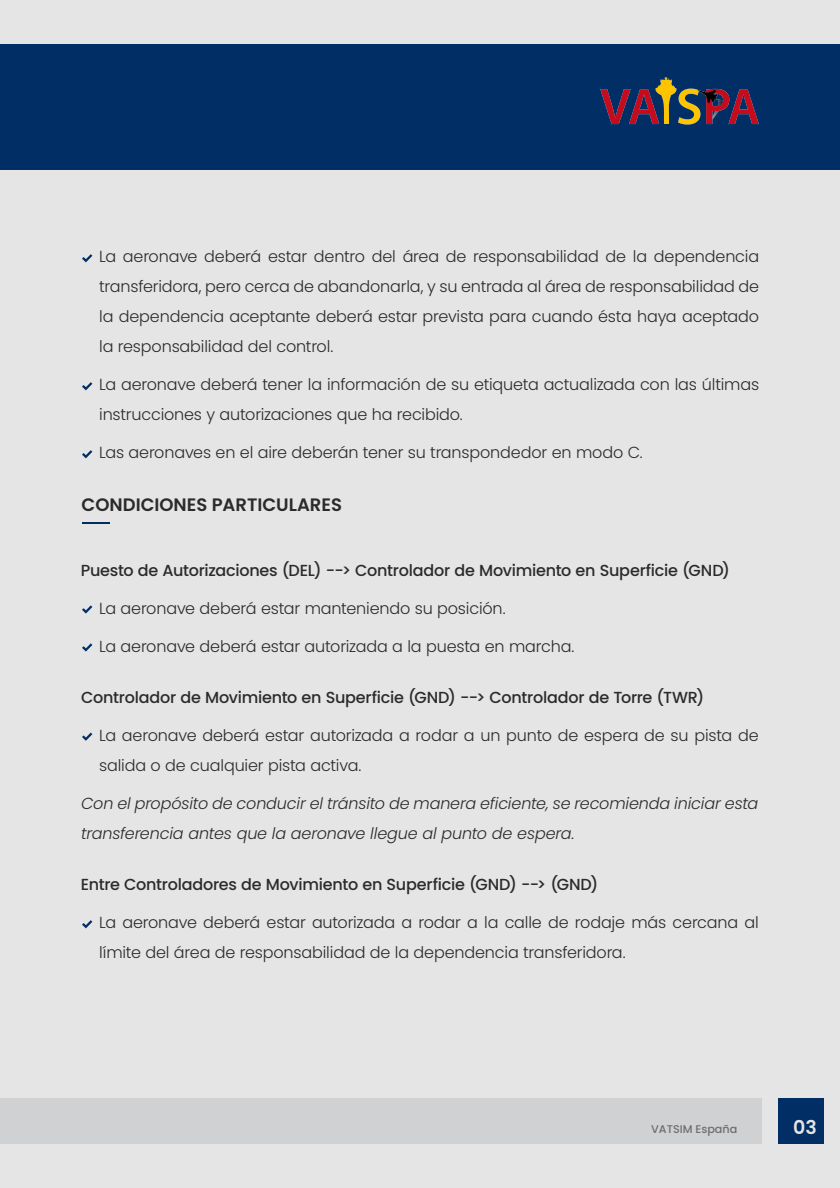
<style>
.page{position:relative;width:840px;height:1188px;background:#e5e5e6}
.page>*{position:absolute;margin:0;border:0;box-sizing:border-box;transform-origin:0 0}
.t1{font:600 19px "Poppins";color:#e5e5e6}
.t2{font:600 18px "Poppins";color:#2b2b2b}
.t3{font:300 16px/30px "Poppins";letter-spacing:-.01em;color:#2b2b2b}
.t4{font:500 16px "Poppins";letter-spacing:-.015em;color:#2b2b2b}
.t5{font:italic 300 16px/30px "Poppins";letter-spacing:-.01em;color:#2b2b2b}
.t6{font:500 11.2px "Poppins";color:#6d6e70}
</style>
<div class="page">
<div style="left:0;top:1099px;width:761px;height:45px;background:#cfd1d2"></div>
<div style="left:0;top:44px;width:840px;height:125px;background:#002e65"></div>
<img style="left:601px;top:78px;width:158px;height:47px">
<div style="left:778px;top:1099px;width:46px;height:45px;background:#002e65"></div>
<hr style="left:82px;top:522px;width:28px;height:2px;background:#002e65">
<svg style="left:82px;top:605px;width:10px;height:9px"></svg>
<svg style="left:82px;top:643px;width:10px;height:9px"></svg>
<svg style="left:82px;top:254px;width:10px;height:8px"></svg>
<svg style="left:82px;top:382px;width:10px;height:8px"></svg>
<svg style="left:82px;top:450px;width:10px;height:8px"></svg>
<svg style="left:82px;top:733px;width:10px;height:8px"></svg>
<svg style="left:82px;top:920px;width:10px;height:8px"></svg>
<p class="t3" style="left:99px;top:242px;width:662px;text-align:justify">La aeronave deberá estar dentro del área de responsabilidad de la dependencia transferidora, pero cerca de abandonarla, y su entrada al área de responsabilidad de la dependencia aceptante deberá estar prevista para cuando ésta haya aceptado la responsabilidad del control.</p>
<p class="t3" style="left:99px;top:370px;width:662px">La aeronave deberá tener la información de su etiqueta actualizada con las últimas instrucciones y autorizaciones que ha recibido.</p>
<p class="t3" style="left:99px;top:438px;width:545px">Las aeronaves en el aire deberán tener su transpondedor en modo C.</p>
<p class="t2" style="left:82px;top:494px;width:262px">CONDICIONES PARTICULARES</p>
<p class="t4" style="left:81px;top:561px;width:651px">Puesto de Autorizaciones (DEL) --&gt; Controlador de Movimiento en Superficie (GND)</p>
<p class="t3" style="left:99px;top:593px;width:408px">La aeronave deberá estar manteniendo su posición.</p>
<p class="t3" style="left:99px;top:631px;width:477px">La aeronave deberá estar autorizada a la puesta en marcha.</p>
<p class="t4" style="left:81px;top:688px;width:625px">Controlador de Movimiento en Superficie (GND) --&gt; Controlador de Torre (TWR)</p>
<p class="t3" style="left:99px;top:720px;width:661px">La aeronave deberá estar autorizada a rodar a un punto de espera de su pista de salida o de cualquier pista activa.</p>
<p class="t5" style="left:81px;top:789px;width:679px">Con el propósito de conducir el tránsito de manera eficiente, se recomienda iniciar esta transferencia antes que la aeronave llegue al punto de espera.</p>
<p class="t4" style="left:81px;top:876px;width:519px">Entre Controladores de Movimiento en Superficie (GND) --&gt; (GND)</p>
<p class="t3" style="left:99px;top:908px;width:661px">La aeronave deberá estar autorizada a rodar a la calle de rodaje más cercana al límite del área de responsabilidad de la dependencia transferidora.</p>
<p class="t6" style="left:651px;top:1123px;width:88px">VATSIM España</p>
<p class="t1" style="left:793px;top:1116px;width:25px">03</p>
</div>
